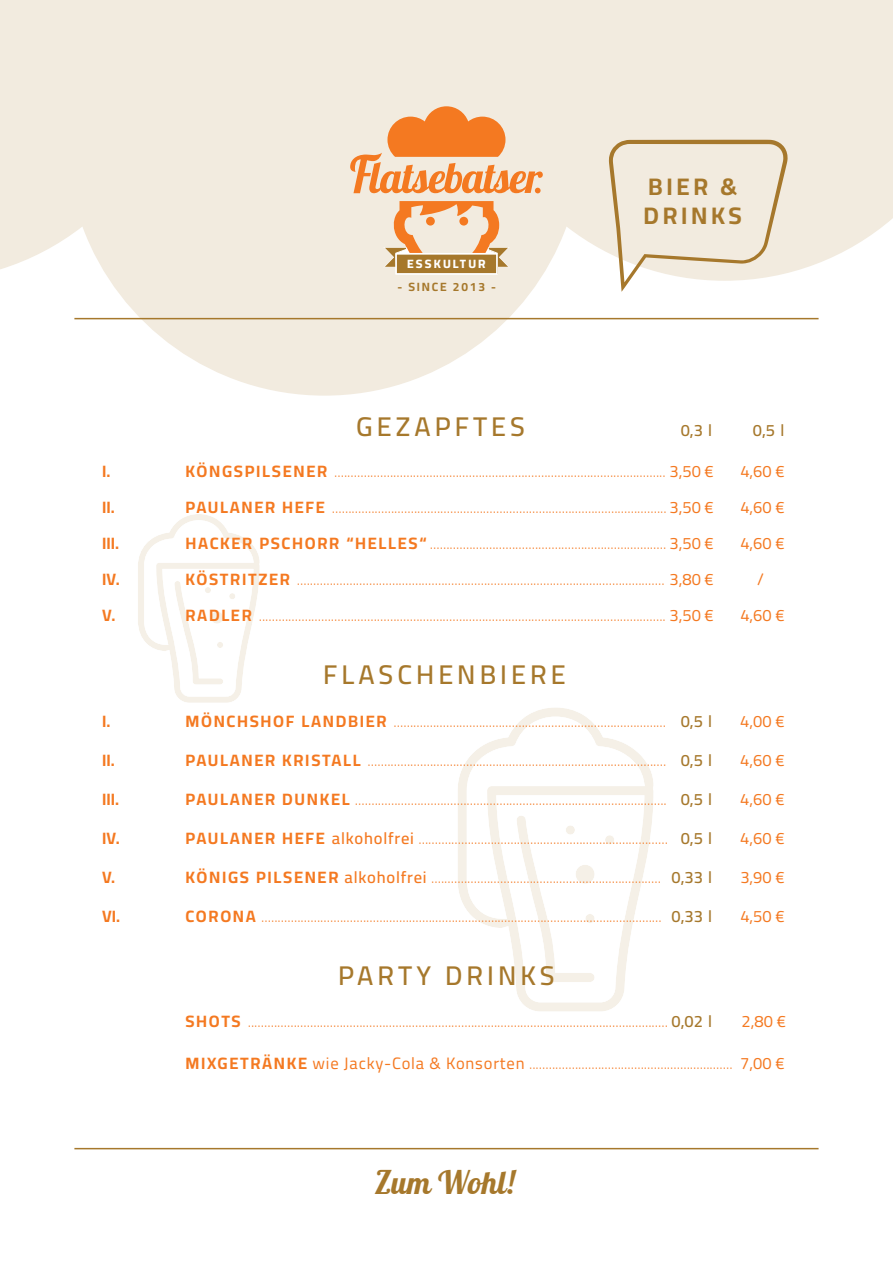
<style>
.page{position:relative;width:893px;height:1263px;background:#fff}
.page>*{position:absolute;margin:0;border:0;box-sizing:border-box;transform-origin:0 0}
.t1{font:31.5px "Pattaya";color:#a6782c}
.t2{font:600 27px "Cairo";letter-spacing:.15em;color:#a6782c}
.t3{font:700 24px/28.8px "Cairo";letter-spacing:.15em;color:#a6782c}
.t4{font:300 16.5px "Cairo";color:#f47921}
.t5{font:16.5px "Cairo";color:#f47921}
.t6{font:700 16.5px "Cairo";color:#f47921}
.t7{font:600 16.5px "Cairo";color:#a6782c}
.t8{font:800 12.15px "Cairo";letter-spacing:.175em;color:#fff}
.t9{font:700 12px "Cairo";letter-spacing:.15em;color:#a6782c}
.s1{font-weight:700}
.s2{font-weight:400}
.s3{font-weight:600;color:#a6782c}
.s4{font-weight:600}
</style>
<div class="page">
<svg style="left:458px;top:708px;width:195px;height:303px"></svg>
<svg style="left:138px;top:514px;width:122px;height:189px"></svg>
<svg style="left:0;top:0;width:893px;height:396px;fill:#f2ebdf"></svg>
<svg style="left:350px;top:106px;width:193px;height:87px;background:#f2b789"></svg>
<hr style="left:74px;top:318px;width:745px;height:1px;background:#a6782c">
<hr style="left:74px;top:1148px;width:745px;height:1px;background:#a6782c">
<svg style="left:609px;top:140px;width:179px;height:152px;background:#ede3d4"></svg>
<svg style="left:383px;top:201px;width:127px;height:73px;background:#e1b88e"></svg>
<p class="t8" style="left:407px;top:255px;width:80px">ESSKULTUR</p>
<p class="t9" style="left:397px;top:278px;width:100px">- SINCE 2013 -</p>
<h3 class="t3" style="left:644px;top:173px;width:100px">BIER &amp;<br>DRINKS</h3>
<h2 class="t2" style="left:356px;top:407px;width:170px">GEZAPFTES</h2>
<p class="t7" style="left:681px;top:418px;width:33px">0,3 l</p>
<p class="t7" style="left:753px;top:418px;width:33px">0,5 l</p>
<p class="t6" style="left:102px;top:458px;width:10px">I.</p>
<p class="t4" style="left:185px;top:459px;width:530px"><span class="s1">KÖNGSPILSENER</span> ..................................................................................................... <span class="s2">3,50 €</span></p>
<p class="t5" style="left:740px;top:459px;width:46px">4,60 €</p>
<p class="t6" style="left:102px;top:494px;width:14px">II.</p>
<p class="t4" style="left:186px;top:495px;width:530px"><span class="s1">PAULANER HEFE</span> ...................................................................................................... <span class="s2">3,50 €</span></p>
<p class="t5" style="left:740px;top:495px;width:46px">4,60 €</p>
<p class="t6" style="left:102px;top:530px;width:19px">III.</p>
<p class="t4" style="left:186px;top:531px;width:530px"><span class="s1">HACKER PSCHORR “HELLES“</span> ........................................................................ <span class="s2">3,50 €</span></p>
<p class="t5" style="left:740px;top:531px;width:46px">4,60 €</p>
<p class="t6" style="left:102px;top:566px;width:19px">IV.</p>
<p class="t4" style="left:186px;top:567px;width:530px"><span class="s1">KÖSTRITZER</span> ................................................................................................................ <span class="s2">3,80 €</span></p>
<p class="t5" style="left:757px;top:567px;width:8px">/</p>
<p class="t6" style="left:102px;top:602px;width:15px">V.</p>
<p class="t4" style="left:186px;top:603px;width:530px"><span class="s1">RADLER</span> ............................................................................................................................ <span class="s2">3,50 €</span></p>
<p class="t5" style="left:740px;top:603px;width:46px">4,60 €</p>
<h2 class="t2" style="left:323px;top:654px;width:244px">FLASCHENBIERE</h2>
<p class="t6" style="left:102px;top:709px;width:10px">I.</p>
<p class="t4" style="left:185px;top:709px;width:528px"><span class="s1">MÖNCHSHOF LANDBIER</span> ................................................................................... <span class="s3">0,5 l</span></p>
<p class="t5" style="left:740px;top:709px;width:46px">4,00 €</p>
<p class="t6" style="left:102px;top:748px;width:14px">II.</p>
<p class="t4" style="left:185px;top:748px;width:528px"><span class="s1">PAULANER KRISTALL</span> ........................................................................................... <span class="s3">0,5 l</span></p>
<p class="t5" style="left:740px;top:748px;width:46px">4,60 €</p>
<p class="t6" style="left:102px;top:787px;width:19px">III.</p>
<p class="t4" style="left:185px;top:787px;width:528px"><span class="s1">PAULANER DUNKEL</span> ............................................................................................... <span class="s3">0,5 l</span></p>
<p class="t5" style="left:740px;top:787px;width:46px">4,60 €</p>
<p class="t6" style="left:102px;top:826px;width:19px">IV.</p>
<p class="t4" style="left:185px;top:826px;width:528px"><span class="s1">PAULANER HEFE</span> <span class="s4">alkoholfrei</span> ............................................................................ <span class="s3">0,5 l</span></p>
<p class="t5" style="left:740px;top:826px;width:46px">4,60 €</p>
<p class="t6" style="left:102px;top:865px;width:15px">V.</p>
<p class="t4" style="left:185px;top:865px;width:528px"><span class="s1">KÖNIGS PILSENER</span> <span class="s4">alkoholfrei</span> ...................................................................... <span class="s3">0,33 l</span></p>
<p class="t5" style="left:740px;top:865px;width:46px">3,90 €</p>
<p class="t6" style="left:102px;top:904px;width:20px">VI.</p>
<p class="t4" style="left:185px;top:904px;width:528px"><span class="s1">CORONA</span> .......................................................................................................................... <span class="s3">0,33 l</span></p>
<p class="t5" style="left:740px;top:904px;width:46px">4,50 €</p>
<h2 class="t2" style="left:338px;top:956px;width:218px">PARTY DRINKS</h2>
<p class="t4" style="left:185px;top:1009px;width:528px"><span class="s1">SHOTS</span> ................................................................................................................................ <span class="s3">0,02 l</span></p>
<p class="t5" style="left:742px;top:1009px;width:46px">2,80 €</p>
<p class="t4" style="left:185px;top:1051px;width:601px"><span class="s1">MIXGETRÄNKE</span> <span class="s2">wie Jacky-Cola &amp; Konsorten</span> .............................................................. <span class="s2">7,00 €</span></p>
<h1 class="t1" style="left:374px;top:1162px;width:141px">Zum Wohl!</h1>
</div>
